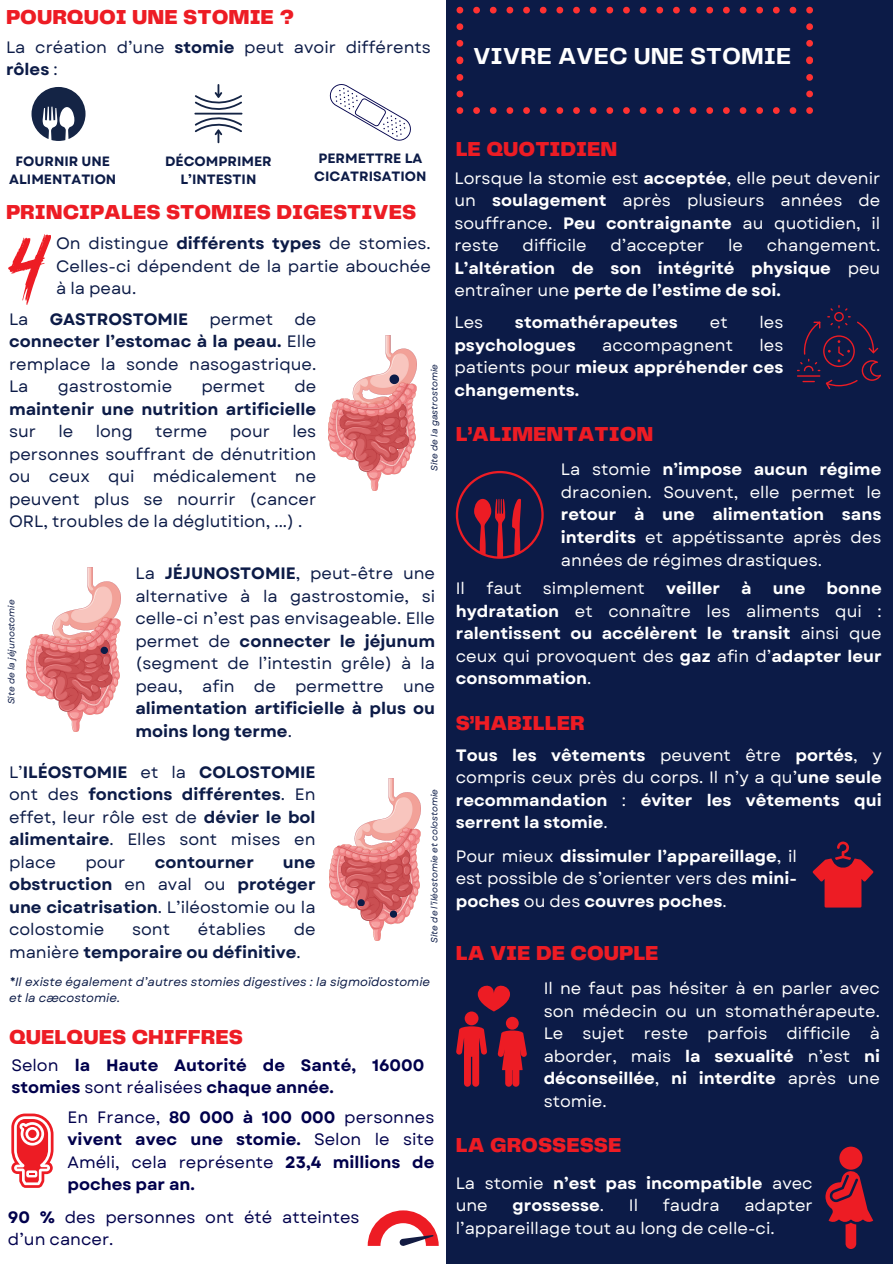
<style>
.page{position:relative;width:893px;height:1264px;background:#fff}
.page>*{position:absolute;margin:0;border:0;box-sizing:border-box;transform-origin:0 0}
.t1{font:700 24px "Telegraf";color:#fff}
.t2{font:900 21px "Telegraf";color:#ed1c24}
.t3{font:16.5px/22.5px "Garet";color:#fff;text-align:justify}
.t4{font:16.5px/22.5px "Garet";color:#0c1b47;text-align:justify}
.t5{font:700 16.5px/22.5px "Garet";color:#fff;text-align:justify}
.t6{font:700 16.5px/22.5px "Garet";color:#0c1b47;text-align:justify}
.t7{font:700 16.5px/22.5px "Garet";color:#00004c}
.t8{font:16.5px/22.5px "Garet";color:#00004c}
.t9{font:700 13.5px/18px "Garet";color:#0c1b47;text-align:center}
.t10{font:italic 12px/16px "Garet";color:#0c1b47}
.t11{font:italic 9px "Garet";color:#0c1b47}
.s1{font-weight:700}
.s2{font-weight:400}
</style>
<div class="page">
<div style="left:446px;top:0;width:446px;height:1263px;background:#0c1b47"></div>
<svg style="left:32px;top:87px;width:53px;height:54px"></svg>
<hr style="left:194px;top:113px;width:48px;height:2px;background:#142445">
<svg style="left:195px;top:84px;width:47px;height:59px"></svg>
<svg style="left:330px;top:84px;width:81px;height:56px"></svg>
<svg style="left:8px;top:234px;width:43px;height:71px"></svg>
<svg style="left:11px;top:1113px;width:42px;height:74px"></svg>
<svg style="left:367px;top:1210px;width:71px;height:35px"></svg>
<img style="left:328px;top:335px;width:88px;height:155px">
<svg style="left:389px;top:374px;width:10px;height:10px"></svg>
<img style="left:27px;top:567px;width:93px;height:164px">
<svg style="left:101px;top:646px;width:7px;height:8px"></svg>
<img style="left:329px;top:778px;width:91px;height:162px">
<svg style="left:357px;top:899px;width:7px;height:7px"></svg>
<svg style="left:390px;top:910px;width:6px;height:7px"></svg>
<svg style="left:456px;top:7px;width:7px;height:6px"></svg>
<svg style="left:473px;top:7px;width:323px;height:6px"></svg>
<svg style="left:806px;top:7px;width:6px;height:6px"></svg>
<svg style="left:456px;top:23px;width:7px;height:74px"></svg>
<svg style="left:456px;top:107px;width:7px;height:7px"></svg>
<svg style="left:473px;top:107px;width:323px;height:7px"></svg>
<svg style="left:806px;top:107px;width:6px;height:7px"></svg>
<svg style="left:806px;top:23px;width:6px;height:74px"></svg>
<svg style="left:797px;top:305px;width:84px;height:84px"></svg>
<svg style="left:456px;top:471px;width:87px;height:87px"></svg>
<svg style="left:812px;top:841px;width:61px;height:66px"></svg>
<div style="left:464px;top:1011px;width:14px;height:14px;background:#ed1c24;border-radius:50%"></div>
<svg style="left:456px;top:1025px;width:31px;height:61px"></svg>
<div style="left:506px;top:1016px;width:12px;height:13px;background:#ed1c24;border-radius:50%"></div>
<svg style="left:497px;top:1030px;width:29px;height:56px"></svg>
<svg style="left:477px;top:985px;width:33px;height:26px"></svg>
<div style="left:839px;top:1146px;width:23px;height:23px;background:#ed1c24;border-radius:50%"></div>
<svg style="left:825px;top:1171px;width:48px;height:77px"></svg>
<p class="t2" style="left:6px;top:8px;width:290px">POURQUOI UNE STOMIE ?</p>
<p class="t4" style="left:6px;top:36px;width:426px">La création d’une <span class="s1">stomie</span> peut avoir différents <span class="s1">rôles</span> :</p>
<p class="t1" style="left:473px;top:46px;width:320px">VIVRE AVEC UNE STOMIE</p>
<p class="t9" style="left:9px;top:152px;width:109px">FOURNIR UNE<br>ALIMENTATION</p>
<p class="t9" style="left:165px;top:152px;width:108px">DÉCOMPRIMER<br>L’INTESTIN</p>
<p class="t9" style="left:314px;top:149px;width:114px">PERMETTRE LA<br>CICATRISATION</p>
<p class="t2" style="left:6px;top:203px;width:411px">PRINCIPALES STOMIES DIGESTIVES</p>
<p class="t4" style="left:56px;top:232px;width:376px">On distingue <span class="s1">différents types</span> de stomies.<br>Celles-ci dépendent de la partie abouchée à la peau.</p>
<p class="t4" style="left:9px;top:308px;width:309px;text-indent:285px">de <span class="s1">connecter l’estomac à la peau.</span> Elle remplace la sonde nasogastrique.<br>La</p>
<p class="t4" style="left:9px;top:308px;width:21px">La</p>
<p class="t6" style="left:50px;top:308px;width:140px">GASTROSTOMIE</p>
<p class="t4" style="left:209px;top:308px;width:65px">permet</p>
<p class="t11" style="left:428px;top:471px;width:109px;rotate:-90deg">Site de la gastrostomie</p>
<p class="t6" style="left:9px;top:375px;width:309px;text-indent:285px"><span class="s2">de </span>maintenir une nutrition artificielle <span class="s2">sur</span></p>
<p class="t4" style="left:58px;top:375px;width:116px">gastrostomie</p>
<p class="t4" style="left:201px;top:375px;width:65px">permet</p>
<p class="t4" style="left:9px;top:420px;width:309px;text-indent:283px">les personnes souffrant de dénutrition ou ceux qui médicalement ne peuvent plus se nourrir (cancer ORL, troubles de la déglutition, ...) .</p>
<p class="t4" style="left:135px;top:562px;width:301px">La <span class="s1">JÉJUNOSTOMIE</span>, peut-être une alternative à la gastrostomie, si celle-ci n’est pas envisageable. Elle permet de <span class="s1">connecter le jéjunum </span>(segment de l’intestin grêle) à la peau, afin de permettre une <span class="s1">alimentation artificielle à plus ou moins long terme</span>.</p>
<p class="t4" style="left:58px;top:420px;width:16px">le</p>
<p class="t4" style="left:96px;top:420px;width:39px">long</p>
<p class="t4" style="left:155px;top:420px;width:54px">terme</p>
<p class="t4" style="left:230px;top:420px;width:42px">pour</p>
<p class="t11" style="left:5px;top:704px;width:106px;rotate:-90deg">Site de la jéjunostomie</p>
<p class="t6" style="left:9px;top:760px;width:308px"><span class="s2">L’</span>ILÉOSTOMIE <span class="s2">et la</span> COLOSTOMIE <span class="s2">ont des</span> fonctions différentes<span class="s2">. En effet, leur rôle est de</span> dévier le bol alimentaire<span class="s2">. Elles sont mises en place</span></p>
<p class="t4" style="left:85px;top:850px;width:42px">pour</p>
<p class="t6" style="left:155px;top:850px;width:101px">contourner</p>
<p class="t6" style="left:9px;top:850px;width:308px;text-indent:274px">une obstruction <span class="s2">en aval ou</span> protéger une cicatrisation<span class="s2">. L’iléostomie ou la colostomie</span></p>
<p class="t4" style="left:132px;top:918px;width:39px">sont</p>
<p class="t4" style="left:198px;top:918px;width:69px">établies</p>
<p class="t6" style="left:9px;top:918px;width:308px;text-indent:284px"><span class="s2">de manière</span> temporaire ou définitive<span class="s2">.</span></p>
<p class="t11" style="left:428px;top:942px;width:156px;rotate:-90deg">Site de l’iléostomie et colostomie</p>
<p class="t10" style="left:9px;top:974px;width:422px">*Il existe également d’autres stomies digestives : la sigmoïdostomie et la cæcostomie.</p>
<p class="t2" style="left:9px;top:1028px;width:235px">QUELQUES CHIFFRES</p>
<p class="t7" style="left:11px;top:1053px;width:414px"><span class="s2">Selon</span> la Haute Autorité de Santé, 16000 stomies <span class="s2">sont réalisées</span> chaque année.</p>
<p class="t7" style="left:68px;top:1105px;width:368px;text-align:justify"><span class="s2">En France,</span> 80 000 à 100 000 <span class="s2">personnes </span>vivent avec une stomie. <span class="s2">Selon le site Améli, cela représente</span> 23,4 millions de poches par an.</p>
<p class="t8" style="left:8px;top:1205px;width:353px"><span class="s1">90 %</span> des personnes ont été atteintes d’un cancer.</p>
<p class="t2" style="left:455px;top:140px;width:163px">LE QUOTIDIEN</p>
<p class="t3" style="left:454px;top:167px;width:427px">Lorsque la stomie est <span class="s1">acceptée</span>, elle peut devenir un <span class="s1">soulagement</span> après plusieurs années de souffrance. <span class="s1">Peu contraignante</span> au quotidien, il reste</p>
<p class="t3" style="left:522px;top:234px;width:66px">difficile</p>
<p class="t3" style="left:610px;top:234px;width:95px">d’accepter</p>
<p class="t3" style="left:728px;top:234px;width:16px">le</p>
<p class="t5" style="left:454px;top:234px;width:427px;text-indent:312px"><span class="s2">changement.<br></span>L’altération de son intégrité physique <span class="s2">peu entraîner une</span> perte de l’estime de soi.</p>
<p class="t3" style="left:454px;top:311px;width:30px">Les</p>
<p class="t5" style="left:515px;top:311px;width:164px">stomathérapeutes</p>
<p class="t3" style="left:709px;top:311px;width:19px">et</p>
<p class="t3" style="left:759px;top:311px;width:25px">les</p>
<p class="t5" style="left:454px;top:334px;width:123px">psychologues</p>
<p class="t3" style="left:602px;top:334px;width:132px">accompagnent</p>
<p class="t5" style="left:454px;top:334px;width:330px;text-indent:305px"><span class="s2">les patients pour</span> mieux appréhender ces changements.</p>
<p class="t2" style="left:456px;top:425px;width:199px">L’ALIMENTATION</p>
<p class="t3" style="left:561px;top:458px;width:322px">La stomie <span class="s1">n’impose aucun régime </span>draconien. Souvent, elle permet le <span class="s1">retour à une alimentation sans interdits</span> et appétissante après des années de régimes drastiques.</p>
<p class="t3" style="left:456px;top:577px;width:11px">Il</p>
<p class="t3" style="left:486px;top:577px;width:37px">faut</p>
<p class="t3" style="left:543px;top:577px;width:103px">simplement</p>
<p class="t5" style="left:666px;top:577px;width:56px">veiller</p>
<p class="t5" style="left:741px;top:577px;width:12px">à</p>
<p class="t5" style="left:772px;top:577px;width:34px">une</p>
<p class="t5" style="left:456px;top:577px;width:427px;text-indent:370px">bonne hydratation <span class="s2">et connaître les aliments qui : </span>ralentissent ou accélèrent le transit <span class="s2">ainsi que ceux qui provoquent des</span> gaz <span class="s2">afin d’</span>adapter leur consommation<span class="s2">.</span></p>
<p class="t2" style="left:456px;top:713px;width:130px">S’HABILLER</p>
<p class="t5" style="left:456px;top:743px;width:427px">Tous les vêtements <span class="s2">peuvent être</span> portés<span class="s2">, y compris ceux près du corps. Il n’y a qu’</span>une seule recommandation <span class="s2">:</span> éviter les vêtements qui serrent la stomie<span class="s2">.</span></p>
<p class="t3" style="left:456px;top:844px;width:342px">Pour mieux <span class="s1">dissimuler l’appareillage</span>, il est possible de s’orienter vers des <span class="s1">mini&shy;poches</span> ou des <span class="s1">couvres poches</span>.</p>
<p class="t2" style="left:456px;top:944px;width:204px">LA VIE DE COUPLE</p>
<p class="t3" style="left:543px;top:977px;width:338px">Il ne faut pas hésiter à en parler avec son médecin ou un stomathérapeute.<br>Le sujet reste parfois difficile à aborder, mais <span class="s1">la sexualité</span> n’est <span class="s1">ni déconseillée</span>, <span class="s1">ni interdite</span> après une stomie.</p>
<p class="t2" style="left:456px;top:1136px;width:167px">LA GROSSESSE</p>
<p class="t5" style="left:455px;top:1171px;width:358px"><span class="s2">La stomie</span> n’est pas incompatible <span class="s2">avec une</span></p>
<p class="t5" style="left:512px;top:1194px;width:93px">grossesse<span class="s2">.</span></p>
<p class="t3" style="left:628px;top:1194px;width:11px">Il</p>
<p class="t3" style="left:662px;top:1194px;width:58px">faudra</p>
<p class="t3" style="left:455px;top:1194px;width:358px;text-indent:289px">adapter l’appareillage tout au long de celle-ci.</p>
</div>
